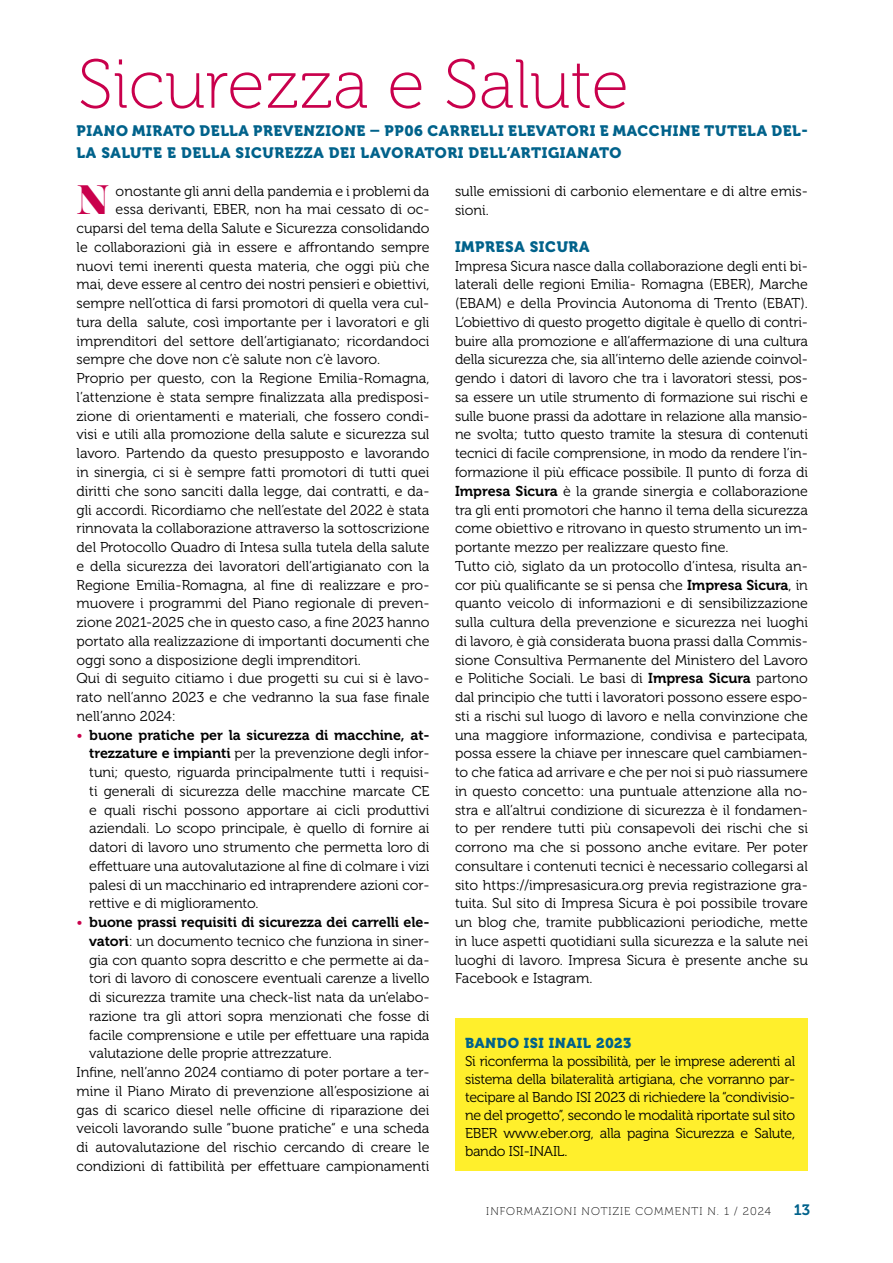
<style>
.page{position:relative;width:893px;height:1263px;background:#fff}
.page>*{position:absolute;margin:0;border:0;box-sizing:border-box;transform-origin:0 0}
.t1{font:69px "Museo 100";color:#c9004c}
.t2{font:700 41.1px "Encorpada Essential";color:#c9004c}
.t3{font:15px/21.6px "Museo 900";letter-spacing:.04em;color:#00628b}
.t4{font:15px "Museo 700";color:#00628b}
.t5{font:14.25px/18.8px "Museo 300";color:#000;text-align:justify}
.t6{font:14.25px "Museo 700";letter-spacing:-.005em;color:#000}
.t7{font:14.25px "Museo 900";letter-spacing:.04em;color:#00628b}
.t8{font:11.25px "Museo 100";letter-spacing:.09em;color:#000}
.s1{font-family:"Museo 700"}
.s2{font-family:"Museo 300";color:#c9004c}
</style>
<div class="page">
<div style="left:455px;top:1018px;width:353px;height:153px;background:#ffef2c"></div>
<h1 class="t1" style="left:78px;top:47px;width:553px">Sicurezza e Salute</h1>
<p class="t3" style="left:77px;top:120px;width:733px">PIANO MIRATO DELLA PREVENZIONE – PP06 CARRELLI ELEVATORI E MACCHINE TUTELA DEL-<br>LA SALUTE E DELLA SICUREZZA DEI LAVORATORI DELL’ARTIGIANATO</p>
<h2 class="t2" style="left:77px;top:171px;width:34px">N</h2>
<p class="t5" style="left:116px;top:182px;width:315px">onostante gli anni della pandemia e i problemi da</p>
<p class="t5" style="left:455px;top:182px;width:354px">sulle emissioni di carbonio elementare e di altre emis&shy;sioni.</p>
<p class="t3" style="left:455px;top:236px;width:136px">IMPRESA SICURA</p>
<p class="t5" style="left:455px;top:257px;width:354px;text-align:left">Impresa Sicura nasce dalla collaborazione degli enti bi&shy;laterali delle regioni Emilia- Romagna (EBER), Marche (EBAM) e della Provincia Autonoma di Trento (EBAT).<br>L’obiettivo di questo progetto digitale è quello di contri&shy;buire alla promozione e all’affermazione di una cultura della sicurezza che, sia all’interno delle aziende coinvol&shy;gendo i datori di lavoro che tra i lavoratori stessi, pos&shy;sa essere un utile strumento di formazione sui rischi e sulle buone prassi da adottare in relazione alla mansio&shy;ne svolta; tutto questo tramite la stesura di contenuti tecnici di facile comprensione, in modo da rendere l’in&shy;formazione il più efficace possibile. Il punto di forza di <span class="s1">Impresa Sicura</span> è la grande sinergia e collaborazione tra gli enti promotori che hanno il tema della sicurezza come obiettivo e ritrovano in questo strumento un im&shy;portante mezzo per realizzare questo fine.<br>Tutto ciò, siglato da un protocollo d’intesa, risulta an&shy;cor più qualificante se si pensa che <span class="s1">Impresa Sicura</span>, in quanto veicolo di informazioni e di sensibilizzazione sulla cultura della prevenzione e sicurezza nei luoghi di lavoro, è già considerata buona prassi dalla Commis&shy;sione Consultiva Permanente del Ministero del Lavoro e Politiche Sociali. Le basi di <span class="s1">Impresa Sicura</span> partono dal principio che tutti i lavoratori possono essere espo&shy;sti a rischi sul luogo di lavoro e nella convinzione che una maggiore informazione, condivisa e partecipata, possa essere la chiave per innescare quel cambiamen&shy;to che fatica ad arrivare e che per noi si può riassumere in questo concetto: una puntuale attenzione alla no&shy;stra e all’altrui condizione di sicurezza è il fondamen&shy;to per rendere tutti più consapevoli dei rischi che si corrono ma che si possono anche evitare. Per poter consultare i contenuti tecnici è necessario collegarsi al sito https://impresasicura.org previa registrazione gra&shy;tuita. Sul sito di Impresa Sicura è poi possibile trovare un blog che, tramite pubblicazioni periodiche, mette in luce aspetti quotidiani sulla sicurezza e la salute nei luoghi di lavoro. Impresa Sicura è presente anche su Facebook e Istagram.</p>
<p class="t5" style="left:116px;top:200px;width:315px">essa derivanti, EBER, non ha mai cessato di oc-</p>
<p class="t5" style="left:77px;top:219px;width:354px">cuparsi del tema della Salute e Sicurezza consolidando</p>
<p class="t5" style="left:77px;top:238px;width:354px">le collaborazioni già in essere e affrontando sempre</p>
<p class="t5" style="left:77px;top:257px;width:354px">nuovi temi inerenti questa materia, che oggi più che</p>
<p class="t5" style="left:77px;top:275px;width:354px">mai, deve essere al centro dei nostri pensieri e obiettivi,</p>
<p class="t5" style="left:77px;top:294px;width:354px">sempre nell’ottica di farsi promotori di quella vera cul-</p>
<p class="t5" style="left:77px;top:313px;width:354px">tura della salute, così importante per i lavoratori e gli</p>
<p class="t5" style="left:77px;top:332px;width:354px">imprenditori del settore dell’artigianato; ricordandoci</p>
<p class="t5" style="left:77px;top:350px;width:305px">sempre che dove non c’è salute non c’è lavoro.</p>
<p class="t5" style="left:77px;top:369px;width:354px">Proprio per questo, con la Regione Emilia-Romagna,</p>
<p class="t5" style="left:77px;top:388px;width:354px">l’attenzione è stata sempre finalizzata alla predisposi-</p>
<p class="t5" style="left:77px;top:407px;width:354px">zione di orientamenti e materiali, che fossero condi-</p>
<p class="t5" style="left:77px;top:425px;width:354px">visi e utili alla promozione della salute e sicurezza sul</p>
<p class="t5" style="left:77px;top:444px;width:354px">lavoro. Partendo da questo presupposto e lavorando</p>
<p class="t5" style="left:77px;top:463px;width:354px">in sinergia, ci si è sempre fatti promotori di tutti quei</p>
<p class="t5" style="left:77px;top:482px;width:354px">diritti che sono sanciti dalla legge, dai contratti, e da-</p>
<p class="t5" style="left:77px;top:500px;width:354px">gli accordi. Ricordiamo che nell’estate del 2022 è stata</p>
<p class="t5" style="left:77px;top:519px;width:354px">rinnovata la collaborazione attraverso la sottoscrizione</p>
<p class="t5" style="left:77px;top:538px;width:354px">del Protocollo Quadro di Intesa sulla tutela della salute</p>
<p class="t5" style="left:77px;top:557px;width:354px">e della sicurezza dei lavoratori dell’artigianato con la</p>
<p class="t5" style="left:77px;top:575px;width:354px">Regione Emilia-Romagna, al fine di realizzare e pro-</p>
<p class="t5" style="left:77px;top:594px;width:354px">muovere i programmi del Piano regionale di preven-</p>
<p class="t5" style="left:77px;top:613px;width:354px">zione 2021-2025 che in questo caso, a fine 2023 hanno</p>
<p class="t5" style="left:77px;top:632px;width:354px">portato alla realizzazione di importanti documenti che</p>
<p class="t5" style="left:77px;top:650px;width:286px">oggi sono a disposizione degli imprenditori.</p>
<p class="t5" style="left:77px;top:669px;width:354px">Qui di seguito citiamo i due progetti su cui si è lavo-</p>
<p class="t5" style="left:77px;top:688px;width:354px">rato nell’anno 2023 e che vedranno la sua fase finale</p>
<p class="t5" style="left:77px;top:707px;width:101px">nell’anno 2024:</p>
<p class="t6" style="left:77px;top:727px;width:354px"><span class="s2">•</span> buone pratiche per la sicurezza di macchine, at-</p>
<p class="t5" style="left:89px;top:744px;width:342px"><span class="s1">trezzature e impianti</span> per la prevenzione degli infor&shy;tuni; questo, riguarda principalmente tutti i requisi&shy;ti generali di sicurezza delle macchine marcate CE e quali rischi possono apportare ai cicli produttivi aziendali. Lo scopo principale, è quello di fornire ai datori di lavoro uno strumento che permetta loro di effettuare una autovalutazione al fine di colmare i vizi palesi di un macchinario ed intraprendere azioni cor&shy;rettive e di miglioramento.</p>
<p class="t6" style="left:77px;top:914px;width:354px"><span class="s2">•</span> buone prassi requisiti di sicurezza dei carrelli ele-</p>
<p class="t5" style="left:89px;top:932px;width:342px"><span class="s1">vatori</span>: un documento tecnico che funziona in siner-</p>
<p class="t5" style="left:89px;top:951px;width:342px">gia con quanto sopra descritto e che permette ai da-</p>
<p class="t5" style="left:89px;top:969px;width:342px">tori di lavoro di conoscere eventuali carenze a livello</p>
<p class="t5" style="left:89px;top:988px;width:342px">di sicurezza tramite una check-list nata da un’elabo-</p>
<p class="t5" style="left:89px;top:1007px;width:342px">razione tra gli attori sopra menzionati che fosse di</p>
<p class="t5" style="left:89px;top:1026px;width:342px">facile comprensione e utile per effettuare una rapida</p>
<p class="t5" style="left:89px;top:1044px;width:244px">valutazione delle proprie attrezzature.</p>
<p class="t5" style="left:77px;top:1063px;width:354px">Infine, nell’anno 2024 contiamo di poter portare a ter-</p>
<p class="t5" style="left:77px;top:1082px;width:354px">mine il Piano Mirato di prevenzione all’esposizione ai</p>
<p class="t5" style="left:77px;top:1101px;width:354px">gas di scarico diesel nelle officine di riparazione dei</p>
<p class="t5" style="left:77px;top:1119px;width:354px">veicoli lavorando sulle “buone pratiche“ e una scheda</p>
<p class="t5" style="left:77px;top:1138px;width:354px">di autovalutazione del rischio cercando di creare le</p>
<p class="t5" style="left:77px;top:1157px;width:354px">condizioni di fattibilità per effettuare campionamenti</p>
<p class="t7" style="left:465px;top:1035px;width:168px">BANDO ISI INAIL 2023</p>
<p class="t5" style="left:465px;top:1053px;width:332px;line-height:18px">Si riconferma la possibilità, per le imprese aderenti al sistema della bilateralità artigiana, che vorranno par&shy;tecipare al Bando ISI 2023 di richiedere la “condivisio&shy;ne del progetto”, secondo le modalità riportate sul sito EBER www.eber.org, alla pagina Sicurezza e Salute, bando ISI-INAIL.</p>
<p class="t8" style="left:486px;top:1205px;width:286px">INFORMAZIONI NOTIZIE COMMENTI N. 1 / 2024</p>
<p class="t4" style="left:794px;top:1201px;width:18px">13</p>
</div>
